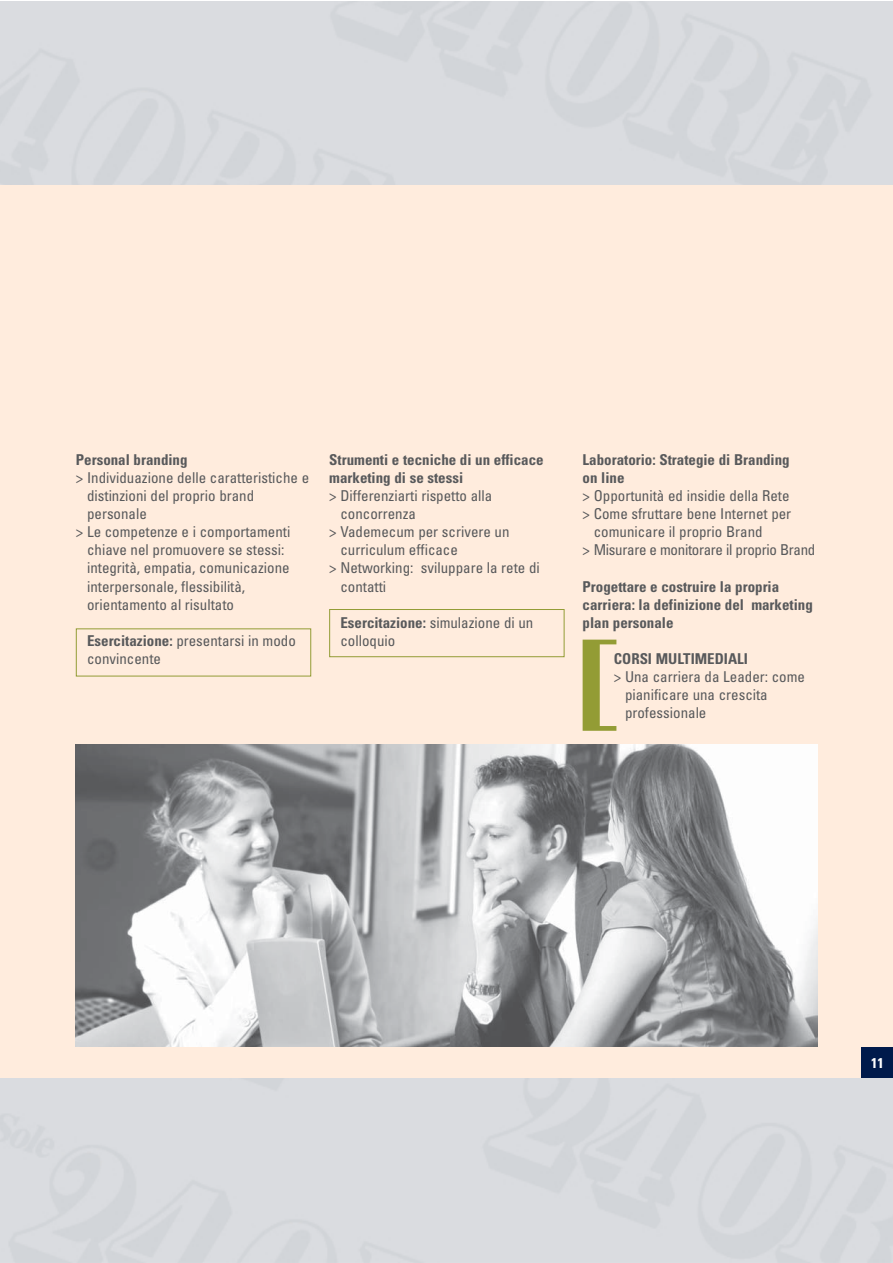
<style>
.page{position:relative;width:893px;height:1263px;background:#fff}
.page>*{position:absolute;margin:0;border:0;box-sizing:border-box;transform-origin:0 0}
.t1{font:condensed 15px/18.1px "Univers";color:#58595b}
.t2{font:700 condensed 15px/18.1px "Univers";color:#58595b}
.t3{font:condensed 15px "Univers";letter-spacing:-.02em;color:#58595b}
.t4{font:700 condensed 14.1px "Univers";color:#fff}
.s1{font-weight:700}
</style>
<div class="page">
<img style="left:0;top:1px;width:892px;height:1262px">
<p class="t2" style="left:76px;top:450px;width:113px">Personal branding</p>
<p class="t1" style="left:76px;top:468px;width:235px">&gt; Individuazione delle caratteristiche e</p>
<p class="t1" style="left:87px;top:486px;width:169px">distinzioni del proprio brand</p>
<p class="t1" style="left:87px;top:504px;width:61px">personale</p>
<p class="t1" style="left:76px;top:523px;width:216px">&gt; Le competenze e i comportamenti</p>
<p class="t1" style="left:87px;top:541px;width:199px">chiave nel promuovere se stessi:</p>
<p class="t1" style="left:87px;top:559px;width:204px">integrità, empatia, comunicazione</p>
<p class="t1" style="left:87px;top:577px;width:160px">interpersonale, flessibilità,</p>
<p class="t1" style="left:87px;top:595px;width:148px">orientamento al risultato</p>
<p class="t1" style="left:87px;top:631px;width:210px"><span class="s1">Esercitazione:</span> presentarsi in modo convincente</p>
<p class="t2" style="left:329px;top:450px;width:216px">Strumenti e tecniche di un efficace marketing di se stessi</p>
<p class="t1" style="left:329px;top:486px;width:165px">&gt; Differenziarti rispetto alla</p>
<p class="t1" style="left:340px;top:504px;width:77px">concorrenza</p>
<p class="t1" style="left:329px;top:523px;width:182px">&gt; Vademecum per scrivere un</p>
<p class="t1" style="left:340px;top:541px;width:119px">curriculum efficace</p>
<p class="t1" style="left:329px;top:559px;width:212px">&gt; Networking: sviluppare la rete di</p>
<p class="t1" style="left:340px;top:577px;width:47px">contatti</p>
<p class="t1" style="left:340px;top:613px;width:194px"><span class="s1">Esercitazione:</span> simulazione di un colloquio</p>
<p class="t2" style="left:583px;top:450px;width:209px">Laboratorio: Strategie di Branding on line</p>
<p class="t1" style="left:583px;top:486px;width:208px">&gt; Opportunità ed insidie della Rete</p>
<p class="t1" style="left:583px;top:504px;width:210px">&gt; Come sfruttare bene Internet per</p>
<p class="t1" style="left:594px;top:523px;width:170px">comunicare il proprio Brand</p>
<p class="t3" style="left:583px;top:540px;width:234px">&gt; Misurare e monitorare il proprio Brand</p>
<p class="t2" style="left:583px;top:577px;width:232px">Progettare e costruire la propria carriera: la definizione del marketing plan personale</p>
<p class="t2" style="left:614px;top:649px;width:136px">CORSI MULTIMEDIALI</p>
<p class="t1" style="left:625px;top:667px;width:181px;text-indent:-11px">&gt; Una carriera da Leader: come pianificare una crescita professionale</p>
<p class="t4" style="left:871px;top:1054px;width:14px">11</p>
</div>
